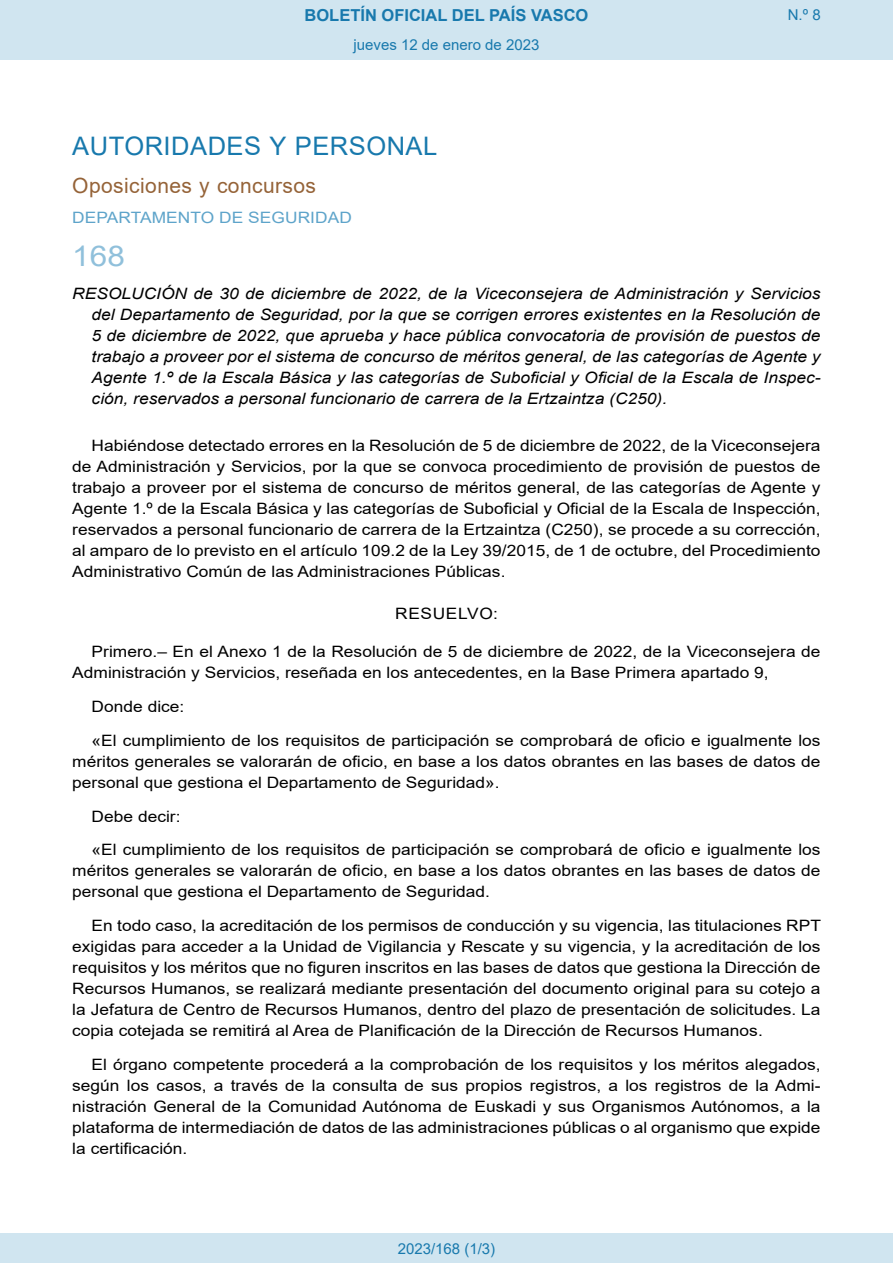
<style>
.page{position:relative;width:893px;height:1263px;background:#fff}
.page>*{position:absolute;margin:0;border:0;box-sizing:border-box;transform-origin:0 0}
.BOPVOrden{font:28.5px "Arial";color:#90c0db;scale:1.11 1}
.BOPVSeccion{font:25.5px "Arial";letter-spacing:.02em;color:#1879ad}
.BOPVSubseccion{font:21px "Arial";letter-spacing:.02em;color:#956338}
.t1{font:700 16.5px "Arial";color:#1879ad}
.BOPVDetalle{font:15.6px/21px "Arial";color:#000;text-align:justify;scale:1.11 1}
.BOPVTitulo{font:italic 15.6px/21px "Arial";color:#000;text-align:justify;scale:1.11 1}
.BOPVOrganismo{font:15.6px "Arial";letter-spacing:.005em;color:#5ea4ca;scale:1.11 1}
.BOPVClave{font:15.6px "Arial";letter-spacing:.035em;color:#000;scale:1.11 1}
.Paginacion_Centro{font:15px "Arial";color:#1879ad}
</style>
<div class="page">
<div style="left:0;top:0;width:893px;height:60px;background:#d0e5f0"></div>
<div style="left:0;top:1233px;width:893px;height:30px;background:#d0e5f0"></div>
<p class="t1" style="left:305px;top:3px;width:285px">BOLETÍN OFICIAL DEL PAÍS VASCO</p>
<p class="Paginacion_Centro" style="left:353px;top:35px;width:187px">jueves 12 de enero de 2023</p>
<p class="Paginacion_Centro" style="left:788px;top:5px;width:34px">N.º 8</p>
<p class="BOPVSeccion" style="left:72px;top:128px;width:366px">AUTORIDADES Y PERSONAL</p>
<p class="BOPVSubseccion" style="left:72px;top:171px;width:245px">Oposiciones y concursos</p>
<p class="BOPVOrganismo" style="left:72px;top:207px;width:253px">DEPARTAMENTO DE SEGURIDAD</p>
<p class="BOPVOrden" style="left:72px;top:236px;width:49px">168</p>
<p class="BOPVTitulo" style="left:92px;top:284px;width:658px;text-indent:-19px">RESOLUCIÓN de 30 de diciembre de 2022, de la Viceconsejera de Administración y Servicios del Departamento de Seguridad, por la que se corrigen errores existentes en la Resolución de 5 de diciembre de 2022, que aprueba y hace pública convocatoria de provisión de puestos de trabajo a proveer por el sistema de concurso de méritos general, de las categorías de Agente y Agente 1.º de la Escala Básica y las categorías de Suboficial y Oficial de la Escala de Inspec&shy;ción, reservados a personal funcionario de carrera de la Ertzaintza (C250).</p>
<p class="BOPVDetalle" style="left:72px;top:435px;width:676px;text-indent:19px">Habiéndose detectado errores en la Resolución de 5 de diciembre de 2022, de la Viceconsejera de Administración y Servicios, por la que se convoca procedimiento de provisión de puestos de trabajo a proveer por el sistema de concurso de méritos general, de las categorías de Agente y Agente 1.º de la Escala Básica y las categorías de Suboficial y Oficial de la Escala de Inspección, reservados a personal funcionario de carrera de la Ertzaintza (C250), se procede a su corrección, al amparo de lo previsto en el artículo 109.2 de la Ley 39/2015, de 1 de octubre, del Procedimiento Administrativo Común de las Administraciones Públicas.</p>
<p class="BOPVClave" style="left:395px;top:603px;width:94px">RESUELVO:</p>
<p class="BOPVDetalle" style="left:72px;top:641px;width:676px;text-indent:19px">Primero.– En el Anexo 1 de la Resolución de 5 de diciembre de 2022, de la Viceconsejera de<br>Administración y Servicios, reseñada en los antecedentes, en la Base Primera apartado 9,</p>
<p class="BOPVDetalle" style="left:92px;top:696px;width:85px">Donde dice:</p>
<p class="BOPVDetalle" style="left:72px;top:730px;width:676px;text-indent:19px">«El cumplimiento de los requisitos de participación se comprobará de oficio e igualmente los méritos generales se valorarán de oficio, en base a los datos obrantes en las bases de datos de personal que gestiona el Departamento de Seguridad».</p>
<p class="BOPVDetalle" style="left:92px;top:805px;width:82px">Debe decir:</p>
<p class="BOPVDetalle" style="left:72px;top:839px;width:676px;text-indent:19px">«El cumplimiento de los requisitos de participación se comprobará de oficio e igualmente los méritos generales se valorarán de oficio, en base a los datos obrantes en las bases de datos de personal que gestiona el Departamento de Seguridad.</p>
<p class="BOPVDetalle" style="left:72px;top:915px;width:676px;text-indent:19px">En todo caso, la acreditación de los permisos de conducción y su vigencia, las titulaciones RPT exigidas para acceder a la Unidad de Vigilancia y Rescate y su vigencia, y la acreditación de los requisitos y los méritos que no figuren inscritos en las bases de datos que gestiona la Dirección de Recursos Humanos, se realizará mediante presentación del documento original para su cotejo a la Jefatura de Centro de Recursos Humanos, dentro del plazo de presentación de solicitudes. La copia cotejada se remitirá al Area de Planificación de la Dirección de Recursos Humanos.</p>
<p class="BOPVDetalle" style="left:72px;top:1054px;width:676px;text-indent:19px">El órgano competente procederá a la comprobación de los requisitos y los méritos alegados, según los casos, a través de la consulta de sus propios registros, a los registros de la Admi&shy;nistración General de la Comunidad Autónoma de Euskadi y sus Organismos Autónomos, a la plataforma de intermediación de datos de las administraciones públicas o al organismo que expide la certificación.</p>
<p class="Paginacion_Centro" style="left:398px;top:1238px;width:99px">2023/168 (1/3)</p>
</div>
